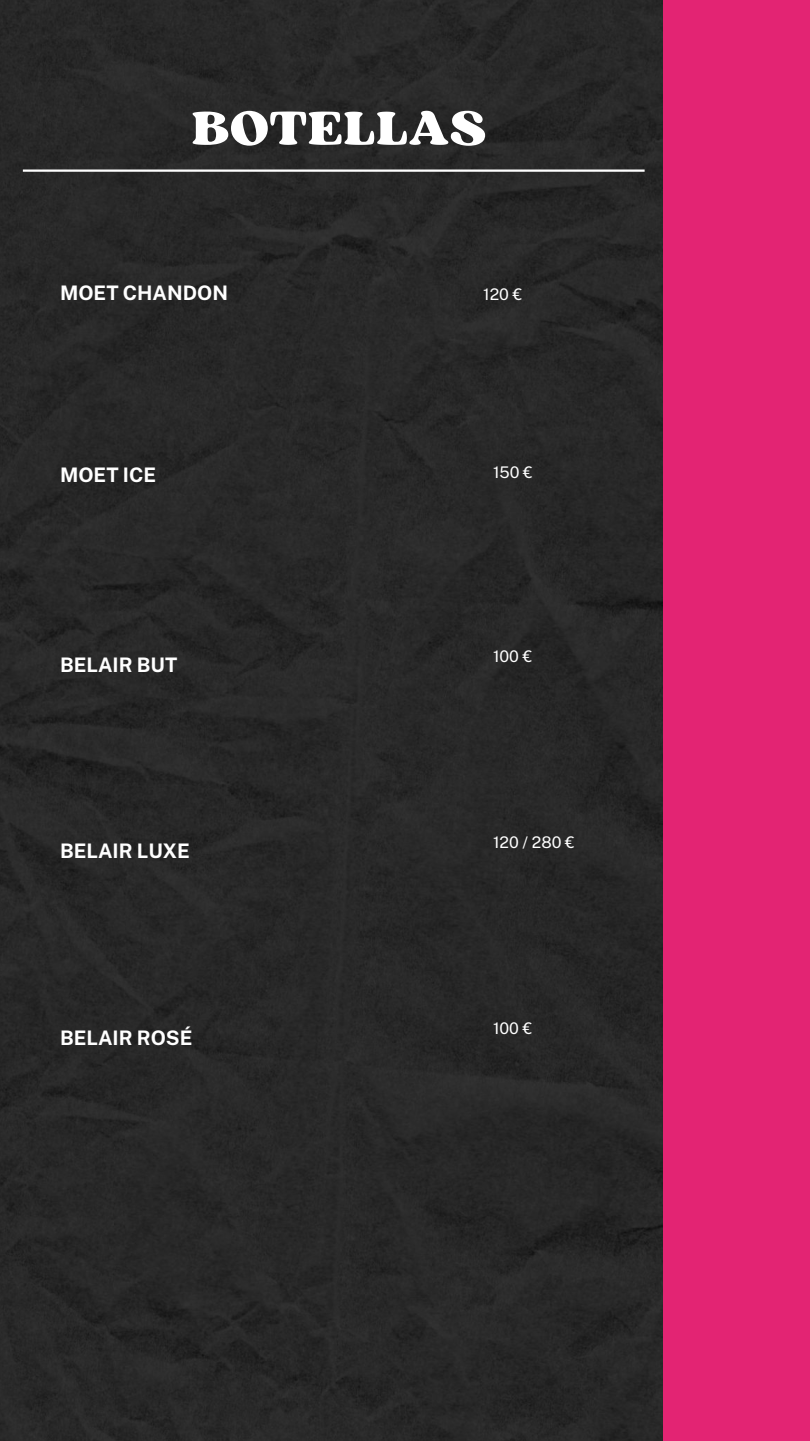
<style>
.page{position:relative;width:810px;height:1441px;background:#fff}
.page>*{position:absolute;margin:0;border:0;box-sizing:border-box;transform-origin:0 0}
.t1{font:50px "Sergio Trendy";letter-spacing:.025em;color:#fff}
.t2{font:700 20px "Public Sans";color:#fff}
.t3{font:16px "Public Sans";color:#fff}
</style>
<div class="page">
<div style="left:0;top:0;width:663px;height:1440px;background:#282828"></div>
<div style="left:663px;top:0;width:147px;height:1440px;background:#e32473"></div>
<hr style="left:23px;top:169px;width:622px;height:3px;background:#fff">
<h1 class="t1" style="left:192px;top:97px;width:296px">BOTELLAS</h1>
<p class="t2" style="left:60px;top:280px;width:169px">MOET CHANDON</p>
<p class="t3" style="left:483px;top:284px;width:41px">120 €</p>
<p class="t2" style="left:60px;top:463px;width:97px">MOET ICE</p>
<p class="t3" style="left:493px;top:463px;width:41px">150 €</p>
<p class="t2" style="left:60px;top:653px;width:119px">BELAIR BUT</p>
<p class="t2" style="left:60px;top:839px;width:131px">BELAIR LUXE</p>
<p class="t3" style="left:493px;top:646px;width:41px">100 €</p>
<p class="t3" style="left:493px;top:832px;width:83px">120 / 280 €</p>
<p class="t2" style="left:60px;top:1025px;width:134px">BELAIR ROSÉ</p>
<p class="t3" style="left:493px;top:1018px;width:41px">100 €</p>
</div>
